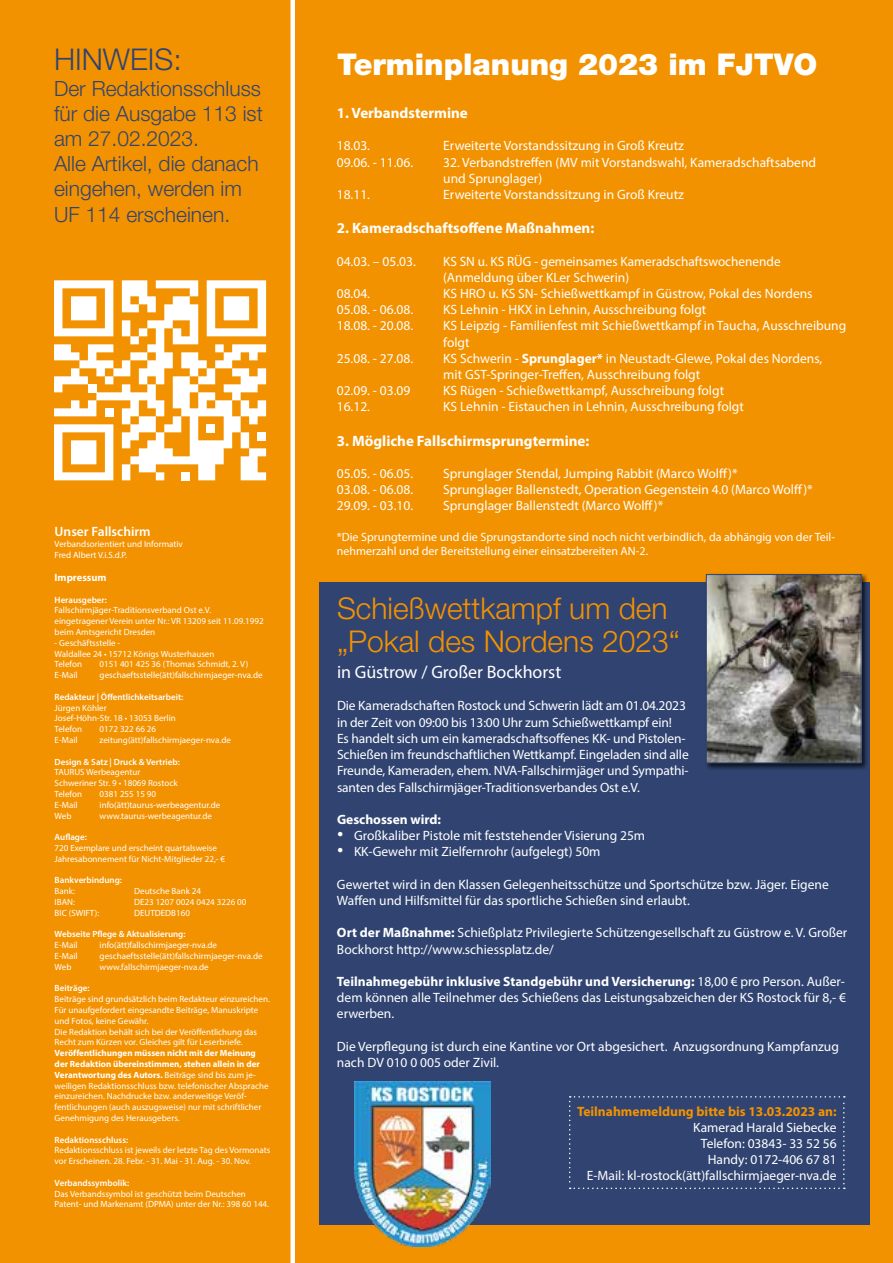
<style>
.page{position:relative;width:893px;height:1263px;background:#fff}
.page>*{position:absolute;margin:0;border:0;box-sizing:border-box;transform-origin:0 0}
.t1{font:300 30px/33px "Helvetica Neue LT Std";color:#f39200}
.t2{font:900 30px "Helvetica Neue LT Std";color:#fff}
.t3{font:300 30px "Helvetica Neue LT Std";color:#314471}
.t4{font:300 21px/25.2px "Helvetica Neue LT Std";color:#314471}
.t5{font:18px "Myriad Pro";letter-spacing:-.005em;color:#fff}
.t6{font:700 15px "Myriad Pro";color:#fff}
.t7{font:13.5px/16.2px "Myriad Pro";color:#fff}
.t8{font:700 13.5px "Myriad Pro";color:#f39200}
.t9{font:600 13.5px "Myriad Pro";color:#fff}
.t10{font:700 13.5px "Myriad Pro";color:#fff}
.t11{font:12px/14.4px "Myriad Pro";color:#fff}
.t12{font:700 10.5px "Myriad Pro";color:#fff}
.t13{font:9px/10.8px "Myriad Pro";color:#fff}
.t14{font:600 9px "Myriad Pro";color:#fff}
.s1{font-weight:700}
.s2{font-family:"Times New Roman";font-size:18px}
</style>
<div class="page">
<div style="left:295px;top:0;width:598px;height:1263px;background:#f39200"></div>
<div style="left:319px;top:582px;width:550px;height:642px;background:#314471"></div>
<div style="left:0;top:0;width:291px;height:1263px;background:#f39200"></div>
<svg style="left:54px;top:280px;width:212px;height:200px"></svg>
<svg style="left:569px;top:1096px;width:276px;height:93px"></svg>
<div style="left:704px;top:572px;width:165px;height:199px;background:#000;opacity:.75"></div>
<img style="left:708px;top:576px;width:152px;height:185px">
<div style="left:706px;top:574px;width:156px;height:189px;border:1px solid #314471"></div>
<img style="left:354px;top:1081px;width:137px;height:166px">
<h1 class="t3" style="left:54px;top:41px;width:129px">HINWEIS:</h1>
<h2 class="t4" style="left:54px;top:75px;width:210px">Der Redaktionsschluss für die Ausgabe 113 ist am 27.02.2023.<br>Alle Artikel, die danach eingehen, werden im<br>UF 114 erscheinen.</h2>
<p class="t9" style="left:55px;top:523px;width:98px">Unser Fallschirm</p>
<p class="t13" style="left:55px;top:538px;width:130px">Verbandsorientiert und Informativ<br>Fred Albert V.i.S.d.P.</p>
<p class="t12" style="left:55px;top:571px;width:54px">Impressum</p>
<p class="t14" style="left:55px;top:594px;width:54px">Herausgeber:</p>
<p class="t13" style="left:55px;top:605px;width:211px">Fallschirmjäger-Traditionsverband Ost e.V. eingetragener Verein unter Nr.: VR 13209 seit 11.09.1992 beim Amtsgericht Dresden</p>
<p class="t13" style="left:55px;top:637px;width:161px">- Geschäftsstelle -<br>Waldallee 24 • 15712 Königs Wusterhausen<br>Telefon</p>
<p class="t13" style="left:100px;top:659px;width:150px">0151 401 425 36 (Thomas Schmidt, 2. V)</p>
<p class="t13" style="left:55px;top:670px;width:25px">E-Mail</p>
<p class="t13" style="left:100px;top:670px;width:164px">geschaeftsstelle(ätt)fallschirmjaeger-nva.de</p>
<p class="t14" style="left:55px;top:691px;width:130px">Redakteur | Öffentlichkeitsarbeit:</p>
<p class="t13" style="left:55px;top:702px;width:123px">Jürgen Köhler<br>Josef-Höhn-Str. 18 • 13053 Berlin<br>Telefon</p>
<p class="t13" style="left:100px;top:724px;width:58px">0172 322 66 26</p>
<p class="t13" style="left:55px;top:734px;width:25px">E-Mail</p>
<p class="t13" style="left:100px;top:734px;width:133px">zeitung(ätt)fallschirmjaeger-nva.de</p>
<p class="t14" style="left:55px;top:756px;width:127px">Design &amp; Satz | Druck &amp; Vertrieb:</p>
<p class="t13" style="left:55px;top:767px;width:124px">TAURUS Werbeagentur<br>Schweriner Str. 9 • 18069 Rostock<br>Telefon</p>
<p class="t13" style="left:100px;top:788px;width:58px">0381 255 15 90</p>
<p class="t13" style="left:55px;top:799px;width:25px">E-Mail</p>
<p class="t13" style="left:100px;top:799px;width:122px">info(ätt)taurus-werbeagentur.de</p>
<p class="t13" style="left:55px;top:810px;width:18px">Web</p>
<p class="t13" style="left:100px;top:810px;width:114px">www.taurus-werbeagentur.de</p>
<p class="t14" style="left:55px;top:831px;width:34px">Auflage:</p>
<p class="t13" style="left:55px;top:842px;width:172px">720 Exemplare und erscheint quartalsweise<br>Jahresabonnement für Nicht-Mitglieder 22,- €</p>
<p class="t14" style="left:55px;top:875px;width:69px">Bankverbindung:</p>
<p class="t13" style="left:55px;top:886px;width:22px">Bank:</p>
<p class="t13" style="left:134px;top:886px;width:69px">Deutsche Bank 24</p>
<p class="t13" style="left:55px;top:896px;width:22px">IBAN:</p>
<p class="t13" style="left:134px;top:896px;width:114px">DE23 1207 0024 0424 3226 00</p>
<p class="t13" style="left:55px;top:907px;width:46px">BIC (SWIFT):</p>
<p class="t13" style="left:134px;top:907px;width:57px">DEUTDEDB160</p>
<p class="t14" style="left:55px;top:929px;width:132px">Webseite Pflege &amp; Aktualisierung:</p>
<p class="t13" style="left:55px;top:940px;width:25px">E-Mail</p>
<p class="t13" style="left:100px;top:940px;width:119px">info(ätt)fallschirmjaeger-nva.de</p>
<p class="t13" style="left:55px;top:950px;width:25px">E-Mail</p>
<p class="t13" style="left:100px;top:950px;width:164px">geschaeftsstelle(ätt)fallschirmjaeger-nva.de</p>
<p class="t13" style="left:55px;top:961px;width:18px">Web</p>
<p class="t13" style="left:100px;top:961px;width:111px">www.fallschirmjaeger-nva.de</p>
<p class="t14" style="left:55px;top:983px;width:36px">Beiträge:</p>
<p class="t13" style="left:55px;top:994px;width:217px">Beiträge sind grundsätzlich beim Redakteur einzureichen.<br>Für unaufgefordert eingesandte Beiträge, Manuskripte und Fotos, keine Gewähr.<br>Die Redaktion behält sich bei der Veröffentlichung das Recht zum Kürzen vor. Gleiches gilt für Leserbriefe.</p>
<p class="t13" style="left:55px;top:1048px;width:215px"><span class="s1">Veröffentlichungen müssen nicht mit der Meinung der Redaktion übereinstimmen, stehen allein in der Verantwortung des Autors.</span> Beiträge sind bis zum je&shy;weiligen Redaktionsschluss bzw. telefonischer Absprache einzureichen. Nachdrucke bzw. anderweitige Veröf&shy;fentlichungen (auch auszugsweise) nur mit schriftlicher Genehmigung des Herausgebers.</p>
<p class="t14" style="left:55px;top:1134px;width:75px">Redaktionsschluss:</p>
<p class="t13" style="left:55px;top:1145px;width:217px">Redaktionsschluss ist jeweils der letzte Tag des Vormonats vor Erscheinen. 28. Febr. - 31. Mai - 31. Aug. - 30. Nov.</p>
<p class="t14" style="left:55px;top:1177px;width:76px">Verbandssymbolik:</p>
<p class="t13" style="left:55px;top:1188px;width:216px">Das Verbandssymbol ist geschützt beim Deutschen<br>Patent- und Markenamt (DPMA) unter der Nr.: 398 60 144.</p>
<h1 class="t2" style="left:337px;top:47px;width:482px">Terminplanung 2023 im FJTVO</h1>
<p class="t6" style="left:337px;top:103px;width:133px">1. Verbandstermine</p>
<p class="t7" style="left:337px;top:138px;width:35px">18.03.</p>
<p class="t7" style="left:443px;top:138px;width:242px">Erweiterte Vorstandssitzung in Groß Kreutz</p>
<p class="t7" style="left:337px;top:154px;width:78px">09.06. - 11.06.</p>
<p class="t7" style="left:443px;top:154px;width:374px">32. Verbandstreffen (MV mit Vorstandswahl, Kameradschaftsabend und Sprunglager)</p>
<p class="t7" style="left:337px;top:186px;width:35px">18.11.</p>
<p class="t7" style="left:443px;top:186px;width:242px">Erweiterte Vorstandssitzung in Groß Kreutz</p>
<p class="t6" style="left:337px;top:218px;width:259px">2. Kameradschaftsoffene Maßnahmen:</p>
<p class="t7" style="left:337px;top:253px;width:81px">04.03. – 05.03.</p>
<p class="t7" style="left:443px;top:253px;width:339px">KS SN u. KS RÜG - gemeinsames Kameradschaftswochenende (Anmeldung über KLer Schwerin)</p>
<p class="t7" style="left:337px;top:285px;width:35px">08.04.</p>
<p class="t7" style="left:443px;top:285px;width:371px">KS HRO u. KS SN- Schießwettkampf in Güstrow, Pokal des Nordens</p>
<p class="t7" style="left:337px;top:301px;width:78px">05.08. - 06.08.</p>
<p class="t7" style="left:443px;top:301px;width:265px">KS Lehnin - HKX in Lehnin, Ausschreibung folgt</p>
<p class="t7" style="left:337px;top:318px;width:78px">18.08. - 20.08.</p>
<p class="t7" style="left:443px;top:318px;width:404px">KS Leipzig - Familienfest mit Schießwettkampf in Taucha, Ausschreibung folgt</p>
<p class="t7" style="left:337px;top:350px;width:78px">25.08. - 27.08.</p>
<p class="t7" style="left:443px;top:350px;width:381px">KS Schwerin - <span class="s1">Sprunglager*</span> in Neustadt-Glewe, Pokal des Nordens, mit GST-Springer-Treffen, Ausschreibung folgt</p>
<p class="t7" style="left:337px;top:382px;width:75px">02.09. - 03.09</p>
<p class="t7" style="left:443px;top:382px;width:282px">KS Rügen - Schießwettkampf, Ausschreibung folgt</p>
<p class="t7" style="left:337px;top:399px;width:35px">16.12.</p>
<p class="t7" style="left:443px;top:399px;width:302px">KS Lehnin - Eistauchen in Lehnin, Ausschreibung folgt</p>
<p class="t6" style="left:337px;top:431px;width:254px">3. Mögliche Fallschirmsprungtermine:</p>
<p class="t7" style="left:337px;top:465px;width:78px">05.05. - 06.05.</p>
<p class="t7" style="left:443px;top:465px;width:296px">Sprunglager Stendal, Jumping Rabbit (Marco Wolff)*</p>
<p class="t7" style="left:337px;top:481px;width:78px">03.08. - 06.08.</p>
<p class="t7" style="left:443px;top:481px;width:371px">Sprunglager Ballenstedt, Operation Gegenstein 4.0 (Marco Wolff)*</p>
<p class="t7" style="left:337px;top:498px;width:78px">29.09. - 03.10.</p>
<p class="t7" style="left:443px;top:498px;width:221px">Sprunglager Ballenstedt (Marco Wolff)*</p>
<p class="t11" style="left:337px;top:530px;width:500px">*Die Sprungtermine und die Sprungstandorte sind noch nicht verbindlich, da abhängig von der Teil&shy;nehmerzahl und der Bereitstellung einer einsatzbereiten AN-2.</p>
<h1 class="t1" style="left:337px;top:592px;width:344px">Schießwettkampf um den „Pokal des Nordens 2023“</h1>
<h3 class="t5" style="left:337px;top:661px;width:226px">in Güstrow / Großer Bockhorst</h3>
<p class="t7" style="left:337px;top:698px;width:353px">Die Kameradschaften Rostock und Schwerin lädt am 01.04.2023 in der Zeit von 09:00 bis 13:00 Uhr zum Schießwettkampf ein!<br>Es handelt sich um ein kameradschaftsoffenes KK- und Pistolen-Schießen im freundschaftlichen Wettkampf. Eingeladen sind alle Freunde, Kameraden, ehem. NVA-Fallschirmjäger und Sympathi&shy;santen des Fallschirmjäger-Traditionsverbandes Ost e.V.</p>
<p class="t10" style="left:337px;top:810px;width:106px">Geschossen wird:</p>
<p class="t7" style="left:337px;top:827px;width:310px"><span class="s2">•</span> Großkaliber Pistole mit feststehender Visierung 25m</p>
<p class="t7" style="left:337px;top:843px;width:265px"><span class="s2">•</span> KK-Gewehr mit Zielfernrohr (aufgelegt) 50m</p>
<p class="t7" style="left:337px;top:876px;width:493px">Gewertet wird in den Klassen Gelegenheitsschütze und Sportschütze bzw. Jäger. Eigene<br>Waffen und Hilfsmittel für das sportliche Schießen sind erlaubt.</p>
<p class="t7" style="left:337px;top:924px;width:512px"><span class="s1">Ort der Maßnahme:</span> Schießplatz Privilegierte Schützengesellschaft zu Güstrow e. V. Großer<br>Bockhorst http://www.schiessplatz.de/</p>
<p class="t7" style="left:337px;top:973px;width:511px;text-align:justify"><span class="s1">Teilnahmegebühr inklusive Standgebühr und Versicherung:</span> 18,00 € pro Person. Außer&shy;dem können alle Teilnehmer des Schießens das Leistungsabzeichen der KS Rostock für 8,- € erwerben.</p>
<p class="t7" style="left:337px;top:1038px;width:503px">Die Verpflegung ist durch eine Kantine vor Ort abgesichert. Anzugsordnung Kampfanzug nach DV 010 0 005 oder Zivil.</p>
<p class="t8" style="left:577px;top:1102px;width:261px">Teilnahmemeldung bitte bis 13.03.2023 an:</p>
<p class="t7" style="left:587px;top:1119px;width:251px;text-align:right">Kamerad Harald Siebecke<br>Telefon: 03843- 33 52 56<br>Handy: 0172-406 67 81<br>E-Mail: kl-rostock(ätt)fallschirmjaeger-nva.de</p>
</div>
